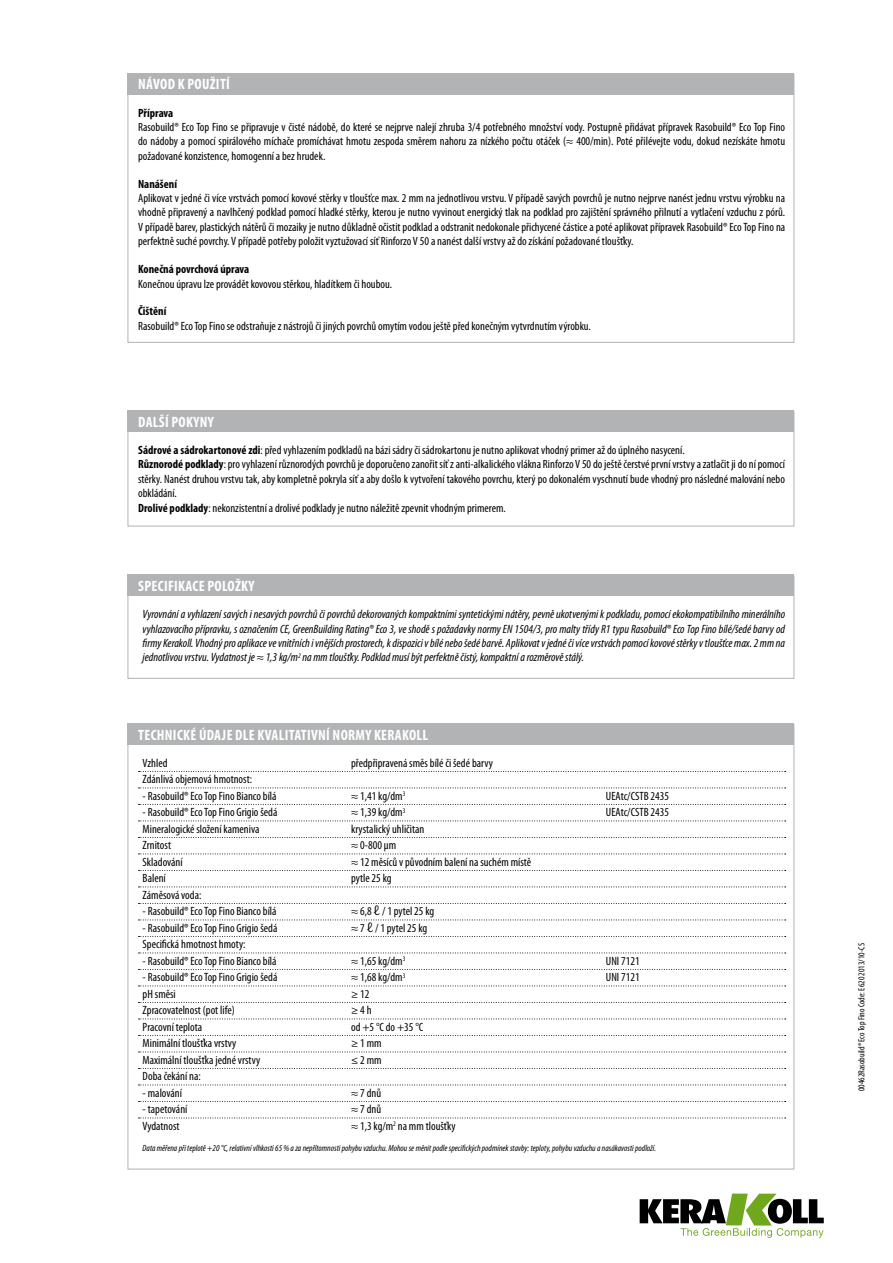
<style>
.page{position:relative;width:893px;height:1263px;background:#fff}
.page>*{position:absolute;margin:0;border:0;box-sizing:border-box;transform-origin:0 0}
.t1{font:700 condensed 15px "Myriad Pro";letter-spacing:.02em;color:#fff}
.t2{font:condensed 12px/14.4px "Myriad Pro";color:#000;text-align:justify}
.t3{font:italic condensed 12px/14.4px "Myriad Pro";color:#000;text-align:justify}
.t4{font:700 condensed 12px "Myriad Pro";color:#000}
.t5{font:italic condensed 9px "Myriad Pro";color:#000}
.t6{font:condensed 9px "Myriad Pro";color:#000}
.s1{font-weight:700}
.s2{font-family:"Lucida Sans Std";font-stretch:normal}
</style>
<div class="page">
<svg style="left:640px;top:1193px;width:184px;height:45px"></svg>
<div style="left:128px;top:73px;width:666px;height:22px;background:#b1b3b4"></div>
<div style="left:128px;top:412px;width:666px;height:114px;border:1px solid #b1b3b4"></div>
<div style="left:128px;top:410px;width:666px;height:22px;background:#b1b3b4"></div>
<div style="left:128px;top:576px;width:666px;height:103px;border:1px solid #b1b3b4"></div>
<div style="left:128px;top:574px;width:666px;height:22px;background:#b1b3b4"></div>
<svg style="left:139px;top:771px;width:647px;height:1px"></svg>
<svg style="left:139px;top:787px;width:647px;height:1px"></svg>
<svg style="left:139px;top:804px;width:647px;height:1px"></svg>
<svg style="left:139px;top:820px;width:647px;height:1px"></svg>
<svg style="left:139px;top:837px;width:647px;height:1px"></svg>
<svg style="left:139px;top:853px;width:647px;height:1px"></svg>
<svg style="left:139px;top:870px;width:647px;height:1px"></svg>
<svg style="left:139px;top:886px;width:647px;height:1px"></svg>
<svg style="left:139px;top:903px;width:647px;height:1px"></svg>
<svg style="left:139px;top:919px;width:647px;height:1px"></svg>
<svg style="left:139px;top:936px;width:647px;height:1px"></svg>
<svg style="left:139px;top:952px;width:647px;height:1px"></svg>
<svg style="left:139px;top:969px;width:647px;height:1px"></svg>
<svg style="left:139px;top:985px;width:647px;height:1px"></svg>
<svg style="left:139px;top:1002px;width:647px;height:1px"></svg>
<svg style="left:139px;top:1018px;width:647px;height:1px"></svg>
<svg style="left:139px;top:1035px;width:647px;height:1px"></svg>
<svg style="left:139px;top:1051px;width:647px;height:1px"></svg>
<svg style="left:139px;top:1068px;width:647px;height:1px"></svg>
<svg style="left:139px;top:1084px;width:647px;height:1px"></svg>
<svg style="left:139px;top:1101px;width:647px;height:1px"></svg>
<svg style="left:139px;top:1117px;width:647px;height:1px"></svg>
<div style="left:128px;top:723px;width:666px;height:22px;background:#b1b3b4"></div>
<p class="t1" style="left:138px;top:76px;width:93px">NÁVOD K POUŽITÍ</p>
<p class="t4" style="left:138px;top:106px;width:37px">Příprava</p>
<p class="t2" style="left:138px;top:120px;width:648px">Rasobuild® Eco Top Fino se připravuje v čisté nádobě, do které se nejprve nalejí zhruba 3/4 potřebného množství vody. Postupně přidávat přípravek Rasobuild® Eco Top Fino do nádoby a pomocí spirálového míchače promíchávat hmotu zespoda směrem nahoru za nízkého počtu otáček (≈ 400/min). Poté přilévejte vodu, dokud nezískáte hmotu požadované konzistence, homogenní a bez hrudek.</p>
<p class="t4" style="left:138px;top:177px;width:40px">Nanášení</p>
<p class="t2" style="left:138px;top:191px;width:649px">Aplikovat v jedné či více vrstvách pomocí kovové stěrky v tloušťce max. 2 mm na jednotlivou vrstvu. V případě savých povrchů je nutno nejprve nanést jednu vrstvu výrobku na vhodně připravený a navlhčený podklad pomocí hladké stěrky, kterou je nutno vyvinout energický tlak na podklad pro zajištění správného přilnutí a vytlačení vzduchu z pórů.<br>V případě barev, plastických nátěrů či mozaiky je nutno důkladně očistit podklad a odstranit nedokonale přichycené částice a poté aplikovat přípravek Rasobuild® Eco Top Fino na perfektně suché povrchy. V případě potřeby položit vyztužovací síť Rinforzo V 50 a nanést další vrstvy až do získání požadované tloušťky.</p>
<p class="t4" style="left:138px;top:263px;width:113px">Konečná povrchová úprava</p>
<p class="t2" style="left:138px;top:277px;width:255px">Konečnou úpravu lze provádět kovovou stěrkou, hladítkem či houbou.</p>
<p class="t4" style="left:138px;top:305px;width:30px">Čištění</p>
<p class="t2" style="left:138px;top:319px;width:454px">Rasobuild® Eco Top Fino se odstraňuje z nástrojů či jiných povrchů omytím vodou ještě před konečným vytvrdnutím výrobku.</p>
<p class="t1" style="left:138px;top:414px;width:77px">DALŠÍ POKYNY</p>
<p class="t2" style="left:138px;top:443px;width:648px;text-align:left"><span class="s1">Sádrové a sádrokartonové zdi</span>: před vyhlazením podkladů na bázi sádry či sádrokartonu je nutno aplikovat vhodný primer až do úplného nasycení.<br><span class="s1">Různorodé podklady</span>: pro vyhlazení různorodých povrchů je doporučeno zanořit síť z anti-alkalického vlákna Rinforzo V 50 do ještě čerstvé první vrstvy a zatlačit ji do ní pomocí stěrky. Nanést druhou vrstvu tak, aby kompletně pokryla síť a aby došlo k vytvoření takového povrchu, který po dokonalém vyschnutí bude vhodný pro následné malování nebo obkládání.<br><span class="s1">Drolivé podklady</span>: nekonzistentní a drolivé podklady je nutno náležitě zpevnit vhodným primerem.</p>
<p class="t1" style="left:138px;top:578px;width:118px">SPECIFIKACE POLOŽKY</p>
<p class="t3" style="left:143px;top:607px;width:644px">Vyrovnání a vyhlazení savých i nesavých povrchů či povrchů dekorovaných kompaktními syntetickými nátěry, pevně ukotvenými k podkladu, pomocí ekokompatibilního minerálního vyhlazovacího přípravku, s označením CE, GreenBuilding Rating® Eco 3, ve shodě s požadavky normy EN 1504/3, pro malty třídy R1 typu Rasobuild® Eco Top Fino bílé/šedé barvy od firmy Kerakoll. Vhodný pro aplikace ve vnitřních i vnějších prostorech, k dispozici v bílé nebo šedé barvě. Aplikovat v jedné či více vrstvách pomocí kovové stěrky v tloušťce max. 2 mm na jednotlivou vrstvu. Vydatnost je ≈ 1,3 kg/m<sup>2</sup> na mm tloušťky. Podklad musí být perfektně čistý, kompaktní a rozměrově stálý.</p>
<p class="t1" style="left:138px;top:726px;width:291px">TECHNICKÉ ÚDAJE DLE KVALITATIVNÍ NORMY KERAKOLL</p>
<p class="t2" style="left:143px;top:756px;width:26px">Vzhled</p>
<p class="t2" style="left:351px;top:756px;width:143px">předpřipravená směs bílé či šedé barvy</p>
<p class="t2" style="left:143px;top:772px;width:111px">Zdánlivá objemová hmotnost:</p>
<p class="t2" style="left:143px;top:789px;width:136px">- Rasobuild® Eco Top Fino Bianco bílá</p>
<p class="t2" style="left:351px;top:789px;width:56px">≈ 1,41 kg/dm<sup>3</sup></p>
<p class="t2" style="left:606px;top:789px;width:65px">UEAtc/CSTB 2435</p>
<p class="t2" style="left:143px;top:805px;width:136px">- Rasobuild® Eco Top Fino Grigio šedá</p>
<p class="t2" style="left:351px;top:805px;width:56px">≈ 1,39 kg/dm<sup>3</sup></p>
<p class="t2" style="left:606px;top:805px;width:65px">UEAtc/CSTB 2435</p>
<p class="t2" style="left:143px;top:822px;width:118px">Mineralogické složení kameniva</p>
<p class="t2" style="left:351px;top:822px;width:75px">krystalický uhličitan</p>
<p class="t2" style="left:143px;top:838px;width:30px">Zrnitost</p>
<p class="t2" style="left:351px;top:838px;width:46px">≈ 0-800 µm</p>
<p class="t2" style="left:143px;top:855px;width:42px">Skladování</p>
<p class="t2" style="left:351px;top:855px;width:182px">≈ 12 měsíců v původním balení na suchém místě</p>
<p class="t2" style="left:143px;top:871px;width:25px">Balení</p>
<p class="t2" style="left:351px;top:871px;width:42px">pytle 25 kg</p>
<p class="t2" style="left:143px;top:888px;width:60px">Záměsová voda:</p>
<p class="t2" style="left:143px;top:904px;width:136px">- Rasobuild® Eco Top Fino Bianco bílá</p>
<p class="t2" style="left:351px;top:904px;width:85px">≈ 6,8 <span class="s2">ℓ</span> / 1 pytel 25 kg</p>
<p class="t2" style="left:143px;top:921px;width:136px">- Rasobuild® Eco Top Fino Grigio šedá</p>
<p class="t2" style="left:351px;top:921px;width:78px">≈ 7 <span class="s2">ℓ</span> / 1 pytel 25 kg</p>
<p class="t2" style="left:143px;top:937px;width:104px">Specifická hmotnost hmoty:</p>
<p class="t2" style="left:143px;top:954px;width:136px">- Rasobuild® Eco Top Fino Bianco bílá</p>
<p class="t2" style="left:351px;top:954px;width:56px">≈ 1,65 kg/dm<sup>3</sup></p>
<p class="t2" style="left:606px;top:954px;width:35px">UNI 7121</p>
<p class="t2" style="left:143px;top:970px;width:136px">- Rasobuild® Eco Top Fino Grigio šedá</p>
<p class="t2" style="left:351px;top:970px;width:56px">≈ 1,68 kg/dm<sup>3</sup></p>
<p class="t2" style="left:606px;top:970px;width:35px">UNI 7121</p>
<p class="t2" style="left:143px;top:987px;width:35px">pH směsi</p>
<p class="t2" style="left:351px;top:987px;width:20px">≥ 12</p>
<p class="t2" style="left:143px;top:1003px;width:94px">Zpracovatelnost (pot life)</p>
<p class="t2" style="left:351px;top:1003px;width:22px">≥ 4 h</p>
<p class="t2" style="left:143px;top:1020px;width:61px">Pracovní teplota</p>
<p class="t2" style="left:351px;top:1020px;width:74px">od +5 °C do +35 °C</p>
<p class="t2" style="left:143px;top:1036px;width:95px">Minimální tloušťka vrstvy</p>
<p class="t2" style="left:351px;top:1036px;width:32px">≥ 1 mm</p>
<p class="t2" style="left:143px;top:1053px;width:119px">Maximální tloušťka jedné vrstvy</p>
<p class="t2" style="left:351px;top:1053px;width:32px">≤ 2 mm</p>
<p class="t2" style="left:143px;top:1069px;width:60px">Doba čekání na:</p>
<p class="t2" style="left:143px;top:1086px;width:41px">- malování</p>
<p class="t2" style="left:351px;top:1086px;width:31px">≈ 7 dnů</p>
<p class="t2" style="left:143px;top:1102px;width:46px">- tapetování</p>
<p class="t2" style="left:351px;top:1102px;width:31px">≈ 7 dnů</p>
<p class="t2" style="left:143px;top:1119px;width:38px">Vydatnost</p>
<p class="t2" style="left:351px;top:1119px;width:106px">≈ 1,3 kg/m<sup>2</sup> na mm tloušťky</p>
<p class="t5" style="left:143px;top:1144px;width:515px">Data měřena při teplotě +20 °C, relativní vlhkosti 65 % a za nepřítomnosti pohybu vzduchu. Mohou se měnit podle specifických podmínek stavby: teploty, pohybu vzduchu a nasákavosti podloží.</p>
<p class="t6" style="left:856px;top:1091px;width:149px;rotate:-90deg">00462Rasobuild® Eco Top Fino Code: E620 2013/10-CS</p>
</div>
